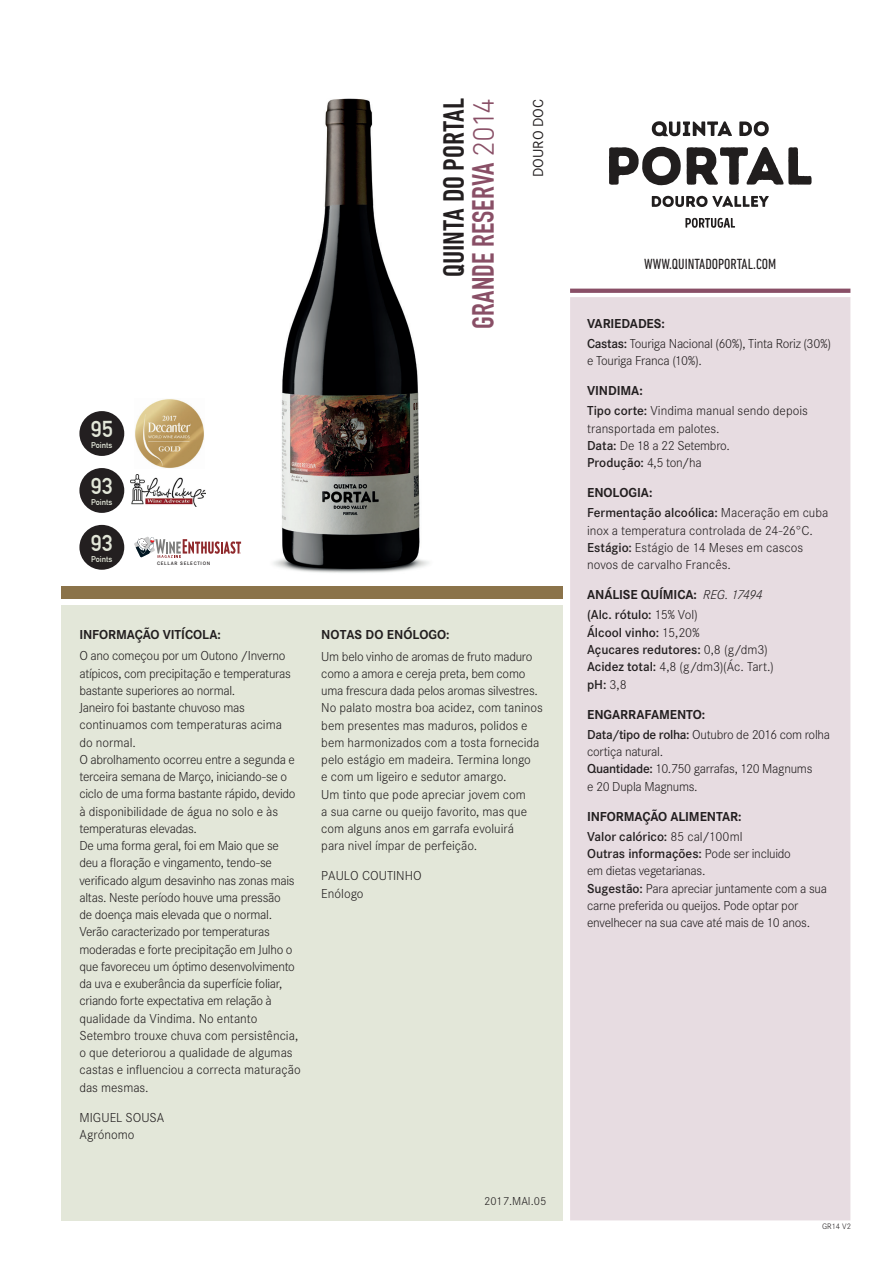
<style>
.page{position:relative;width:893px;height:1263px;background:#fff}
.page>*{position:absolute;margin:0;border:0;box-sizing:border-box;transform-origin:0 0}
.t1{font:700 30px "DIN Condensed";color:#894f66}
.t2{font:500 condensed 30px "DIN Next LT Pro";letter-spacing:-.005em;color:#231f20}
.t3{font:700 22.5px "DIN Alternate";color:#e3e7d9}
.t4{font:condensed 15px "DIN Next LT Pro";color:#231f20}
.t5{font:15px "Corporate S";color:#231f20}
.t6{font:300 13.5px/17.2px "Corporate S";letter-spacing:-.015em;color:#231f20}
.t7{font:600 13.5px/17.2px "Corporate S";color:#231f20}
.t8{font:700 13.5px/20.2px "Corporate S";letter-spacing:-.005em;color:#231f20}
.t9{font:300 12px "Corporate S";color:#231f20}
.t10{font:300 8.25px "Corporate S";color:#231f20}
.t11{font:700 8.1px "DIN Alternate";color:#e3e7d9}
.t12{font:600 5.1px "Corporate S";letter-spacing:.14em;color:#231f20}
.s1{font-family:"DIN Next LT Pro";font-weight:300}
.s2{font-weight:700}
.s3{font-weight:600}
.s4{font-weight:300}
.s5{font-weight:300;font-style:italic}
</style>
<div class="page">
<img style="left:273px;top:98px;width:156px;height:475px">
<div style="left:61px;top:605px;width:502px;height:615px;background:#e3e7d9"></div>
<div style="left:570px;top:297px;width:280px;height:923px;background:#e7dce1"></div>
<div style="left:61px;top:586px;width:502px;height:12px;background:#8b734a"></div>
<svg style="left:652px;top:196px;width:117px;height:11px"></svg>
<svg style="left:609px;top:147px;width:72px;height:38px"></svg>
<svg style="left:687px;top:147px;width:125px;height:38px"></svg>
<svg style="left:652px;top:121px;width:80px;height:15px"></svg>
<svg style="left:739px;top:121px;width:30px;height:15px"></svg>
<svg style="left:685px;top:218px;width:50px;height:10px"></svg>
<svg style="left:570px;top:289px;width:280px;height:4px"></svg>
<img style="left:131px;top:474px;width:75px;height:33px">
<div style="left:79px;top:468px;width:45px;height:45px;background:#231f20;border-radius:50%"></div>
<img style="left:135px;top:399px;width:69px;height:69px">
<svg style="left:134px;top:536px;width:107px;height:22px"></svg>
<div style="left:79px;top:525px;width:45px;height:45px;background:#231f20;border-radius:50%"></div>
<div style="left:79px;top:411px;width:45px;height:45px;background:#231f20;border-radius:50%"></div>
<h1 class="t2" style="left:437px;top:277px;width:181px;rotate:-90deg">QUINTA DO PORTAL</h1>
<h1 class="t1" style="left:466px;top:329px;width:233px;rotate:-90deg">GRANDE RESERVA <span class="s1">2014</span></h1>
<p class="t5" style="left:530px;top:177px;width:80px;rotate:-90deg">DOURO DOC</p>
<h2 class="t3" style="left:91px;top:412px;width:24px">95</h2>
<p class="t11" style="left:91px;top:439px;width:23px">Points</p>
<h2 class="t3" style="left:91px;top:469px;width:24px">93</h2>
<p class="t11" style="left:91px;top:496px;width:23px">Points</p>
<h2 class="t3" style="left:91px;top:526px;width:24px">93</h2>
<p class="t11" style="left:91px;top:553px;width:23px">Points</p>
<p class="t12" style="left:157px;top:560px;width:55px">CELLAR SELECTION</p>
<p class="t8" style="left:79px;top:625px;width:143px">INFORMAÇÃO VITÍCOLA:</p>
<p class="t6" style="left:79px;top:647px;width:223px">O ano começou por um Outono /Inverno atípicos, com precipitação e temperaturas bastante superiores ao normal.<br>Janeiro foi bastante chuvoso mas continuamos com temperaturas acima<br>do normal.<br>O abrolhamento ocorreu entre a segunda e terceira semana de Março, iniciando-se o ciclo de uma forma bastante rápido, devido à disponibilidade de água no solo e às temperaturas elevadas.<br>De uma forma geral, foi em Maio que se deu a floração e vingamento, tendo-se verificado algum desavinho nas zonas mais altas. Neste período houve uma pressão<br>de doença mais elevada que o normal.<br>Verão caracterizado por temperaturas moderadas e forte precipitação em Julho o que favoreceu um óptimo desenvolvimento da uva e exuberância da superfície foliar, criando forte expectativa em relação à qualidade da Vindima. No entanto Setembro trouxe chuva com persistência, o que deteriorou a qualidade de algumas castas e influenciou a correcta maturação das mesmas.</p>
<p class="t6" style="left:79px;top:1109px;width:86px">MIGUEL SOUSA<br>Agrónomo</p>
<p class="t8" style="left:321px;top:625px;width:130px">NOTAS DO ENÓLOGO:</p>
<p class="t6" style="left:321px;top:647px;width:223px">Um belo vinho de aromas de fruto maduro como a amora e cereja preta, bem como uma frescura dada pelos aromas silvestres.<br>No palato mostra boa acidez, com taninos bem presentes mas maduros, polidos e bem harmonizados com a tosta fornecida pelo estágio em madeira. Termina longo<br>e com um ligeiro e sedutor amargo.<br>Um tinto que pode apreciar jovem com<br>a sua carne ou queijo favorito, mas que com alguns anos em garrafa evoluirá<br>para nivel ímpar de perfeição.</p>
<p class="t6" style="left:321px;top:867px;width:102px">PAULO COUTINHO<br>Enólogo</p>
<p class="t9" style="left:484px;top:1194px;width:64px">2017.MAI.05</p>
<p class="t4" style="left:644px;top:255px;width:133px">WWW.QUINTADOPORTAL.COM</p>
<p class="t6" style="left:587px;top:313px;width:246px;line-height:20.2px"><span class="s2">VARIEDADES:<br></span><span class="s3">Castas:</span> Touriga Nacional (60%), Tinta Roriz (30%)</p>
<p class="t6" style="left:587px;top:352px;width:116px">e Touriga Franca (10%).</p>
<p class="t6" style="left:587px;top:381px;width:222px;line-height:20.2px"><span class="s2">VINDIMA:<br></span><span class="s3">Tipo corte:</span> Vindima manual sendo depois</p>
<p class="t6" style="left:587px;top:420px;width:144px">transportada em palotes.<br><span class="s3">Data:</span> De 18 a 22 Setembro.<br><span class="s3">Produção:</span> 4,5 ton/ha</p>
<p class="t7" style="left:587px;top:483px;width:243px;line-height:20.2px"><span class="s2">ENOLOGIA:<br></span>Fermentação alcoólica: <span class="s4">Maceração em cuba</span></p>
<p class="t6" style="left:587px;top:522px;width:227px">inox a temperatura controlada de 24-26°C.<br><span class="s3">Estágio:</span> Estágio de 14 Meses em cascos novos de carvalho Francês.</p>
<p class="t8" style="left:587px;top:585px;width:177px">ANÁLISE QUÍMICA: <span class="s5">REG. 17494 </span><span class="s3">(Alc. rótulo:</span> <span class="s4">15% Vol)</span></p>
<p class="t7" style="left:587px;top:624px;width:188px">Álcool vinho: <span class="s4">15,20%<br></span>Açucares redutores: <span class="s4">0,8 (g/dm3)<br></span>Acidez total: <span class="s4">4,8 (g/dm3)(Ác. Tart.) </span>pH: <span class="s4">3,8</span></p>
<p class="t6" style="left:587px;top:704px;width:244px;line-height:20.2px"><span class="s2">ENGARRAFAMENTO:<br></span><span class="s3">Data/tipo de rolha:</span> Outubro de 2016 com rolha</p>
<p class="t6" style="left:587px;top:743px;width:227px">cortiça natural.<br><span class="s3">Quantidade:</span> 10.750 garrafas, 120 Magnums e 20 Dupla Magnums.</p>
<p class="t8" style="left:587px;top:806px;width:157px">INFORMAÇÃO ALIMENTAR:<br><span class="s3">Valor calórico:</span> <span class="s4">85 cal/100ml</span></p>
<p class="t6" style="left:587px;top:845px;width:241px"><span class="s3">Outras informações:</span> Pode ser incluido<br>em dietas vegetarianas.<br><span class="s3">Sugestão:</span> Para apreciar juntamente com a sua carne preferida ou queijos. Pode optar por envelhecer na sua cave até mais de 10 anos.</p>
<p class="t10" style="left:822px;top:1222px;width:31px">GR14 V2</p>
</div>
